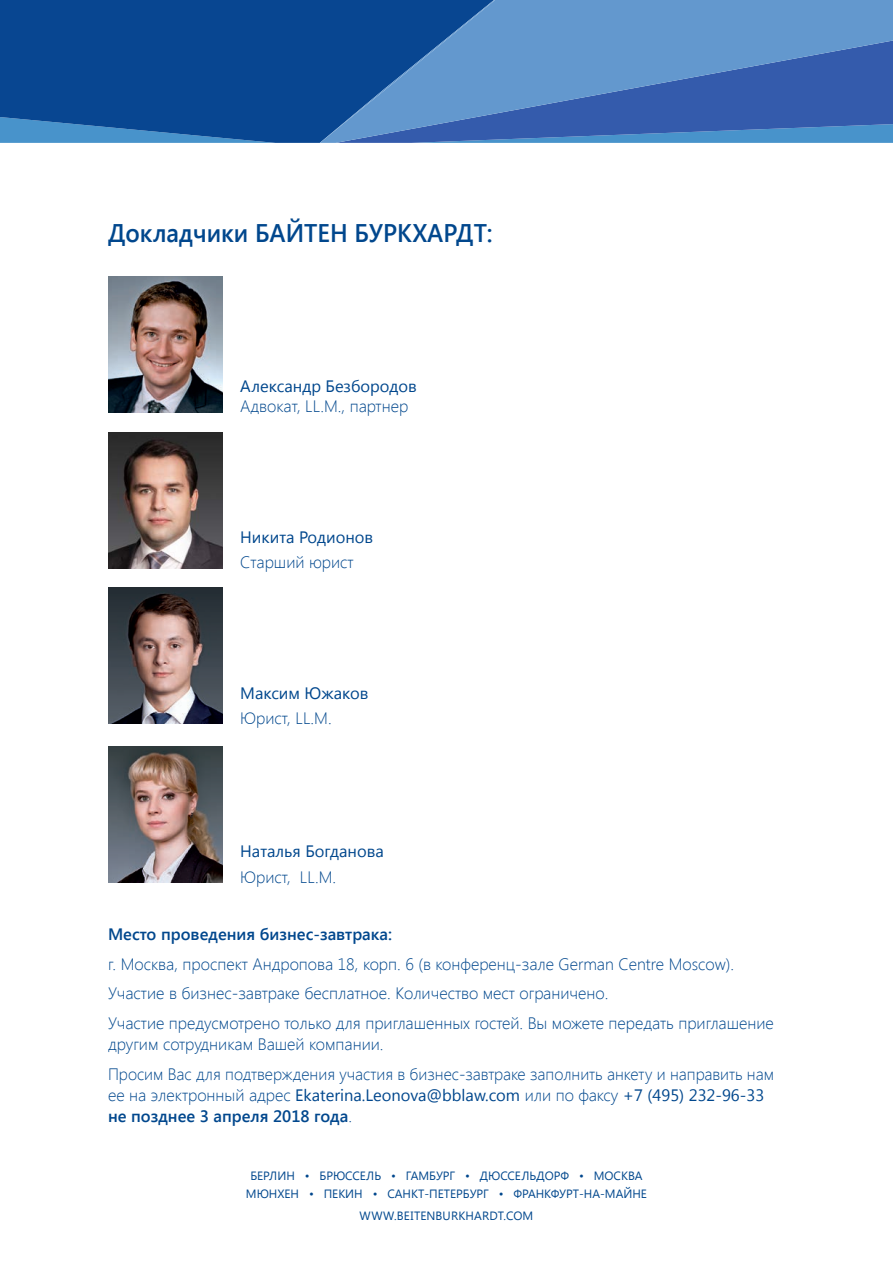
<style>
.page{position:relative;width:893px;height:1263px;background:#fff}
.page>*{position:absolute;margin:0;border:0;box-sizing:border-box;transform-origin:0 0}
.t1{font:600 25.5px "Segoe UI";color:#01478d;scale:.95 1}
.Body_11_13{font:300 16.5px/21px "Segoe UI";color:#01478d}
.Body_11_13-2{font:16.5px/25.5px "Segoe UI";color:#01478d}
.Body_11_13-3{font:600 16.5px "Segoe UI";color:#01478d}
.t2{font:12px "Segoe UI";color:#01478d}
.s1{font-weight:400}
.s2{font-weight:300}
.s3{font-weight:600}
</style>
<div class="page">
<svg style="left:0;top:0;width:320px;height:143px;background:#0d4c95"></svg>
<svg style="left:320px;top:0;width:573px;height:143px;background:#467aba"></svg>
<img style="left:108px;top:276px;width:115px;height:136px">
<img style="left:108px;top:432px;width:115px;height:136px">
<img style="left:108px;top:746px;width:115px;height:136px">
<img style="left:108px;top:588px;width:115px;height:136px">
<p class="t1" style="left:108px;top:215px;width:406px">Докладчики БАЙТЕН БУРКХАРДТ:</p>
<p class="Body_11_13" style="left:240px;top:375px;width:178px;line-height:19.8px"><span class="s1">Александр Безбородов<br></span>Адвокат, LL.M., партнер</p>
<p class="Body_11_13-2" style="left:240px;top:523px;width:135px">Никита Родионов<br><span class="s2">Старший юрист</span></p>
<p class="Body_11_13-2" style="left:240px;top:679px;width:130px">Максим Южаков</p>
<p class="Body_11_13" style="left:240px;top:707px;width:93px">Юрист, LL.M.</p>
<p class="Body_11_13-2" style="left:240px;top:838px;width:145px">Наталья Богданова<br><span class="s2">Юрист, LL.M.</span></p>
<p class="Body_11_13-3" style="left:108px;top:923px;width:285px">Место проведения бизнес-завтрака:</p>
<p class="Body_11_13" style="left:108px;top:953px;width:628px">г. Москва, проспект Андропова 18, корп. 6 (в конференц-зале German Centre Moscow).</p>
<p class="Body_11_13" style="left:108px;top:982px;width:502px">Участие в бизнес-завтраке бесплатное. Количество мест ограничено.</p>
<p class="Body_11_13" style="left:108px;top:1012px;width:667px">Участие предусмотрено только для приглашенных гостей. Вы можете передать приглашение другим сотрудникам Вашей компании.</p>
<p class="Body_11_13" style="left:108px;top:1062px;width:667px">Просим Вас для подтверждения участия в бизнес-завтраке заполнить анкету и направить нам ее на электронный адрес <span class="s1">Ekaterina.Leonova@bblaw.com</span> или по факсу <span class="s1">+7 (495) 232-96-33 </span><span class="s3">не позднее 3 апреля 2018 года</span>.</p>
<p class="t2" style="left:250px;top:1167px;width:394px">БЕРЛИН • БРЮССЕЛЬ • ГАМБУРГ • ДЮССЕЛЬДОРФ • МОСКВА</p>
<p class="t2" style="left:246px;top:1185px;width:403px">МЮНХЕН • ПЕКИН • САНКТ-ПЕТЕРБУРГ • ФРАНКФУРТ-НА-МАЙНЕ</p>
<p class="t2" style="left:360px;top:1207px;width:175px">WWW.BEITENBURKHARDT.COM</p>
</div>
